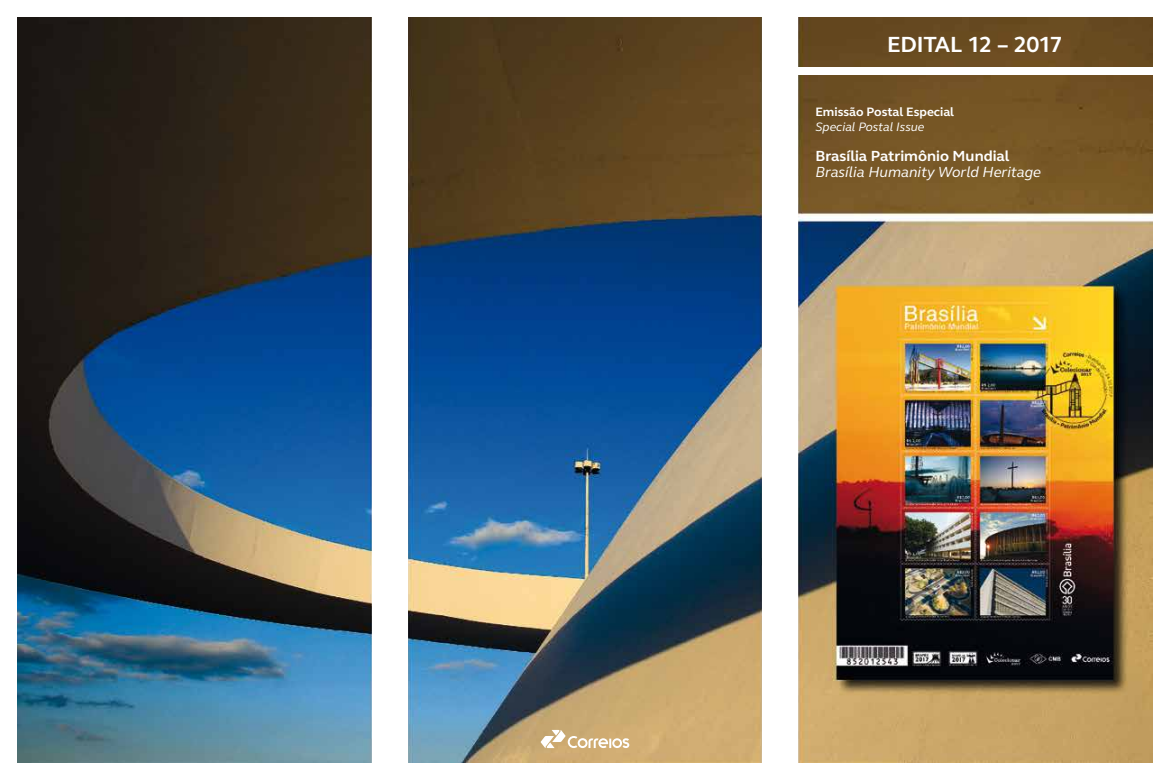
<style>
.page{position:relative;width:1170px;height:780px;background:#fff}
.page>*{position:absolute;margin:0;border:0;box-sizing:border-box;transform-origin:0 0}
.t1{font:700 22.5px "FS Elliot";letter-spacing:-.02em;color:#fff}
.t2{font:italic 15px "FS Elliot";color:#fff}
.t3{font:700 15px "FS Elliot";color:#fff}
.t4{font:700 12.5px "FS Elliot";color:#fff}
.t5{font:italic 12.5px "FS Elliot";color:#fff}
</style>
<div class="page">
<img style="left:18px;top:18px;width:1134px;height:744px">
<svg style="left:540px;top:729px;width:89px;height:19px"></svg>
<div style="left:782px;top:67px;width:383px;height:8px;background:#fff"></div>
<div style="left:762px;top:11px;width:35px;height:764px;background:#fff"></div>
<div style="left:372px;top:11px;width:35px;height:764px;background:#fff"></div>
<h1 class="t1" style="left:887px;top:29px;width:177px">EDITAL 12 – 2017</h1>
<p class="t4" style="left:815px;top:103px;width:140px">Emissão Postal Especial</p>
<p class="t5" style="left:815px;top:118px;width:111px">Special Postal Issue</p>
<p class="t3" style="left:815px;top:145px;width:195px">Brasília Patrimônio Mundial</p>
<p class="t2" style="left:815px;top:162px;width:227px">Brasília Humanity World Heritage</p>
</div>
